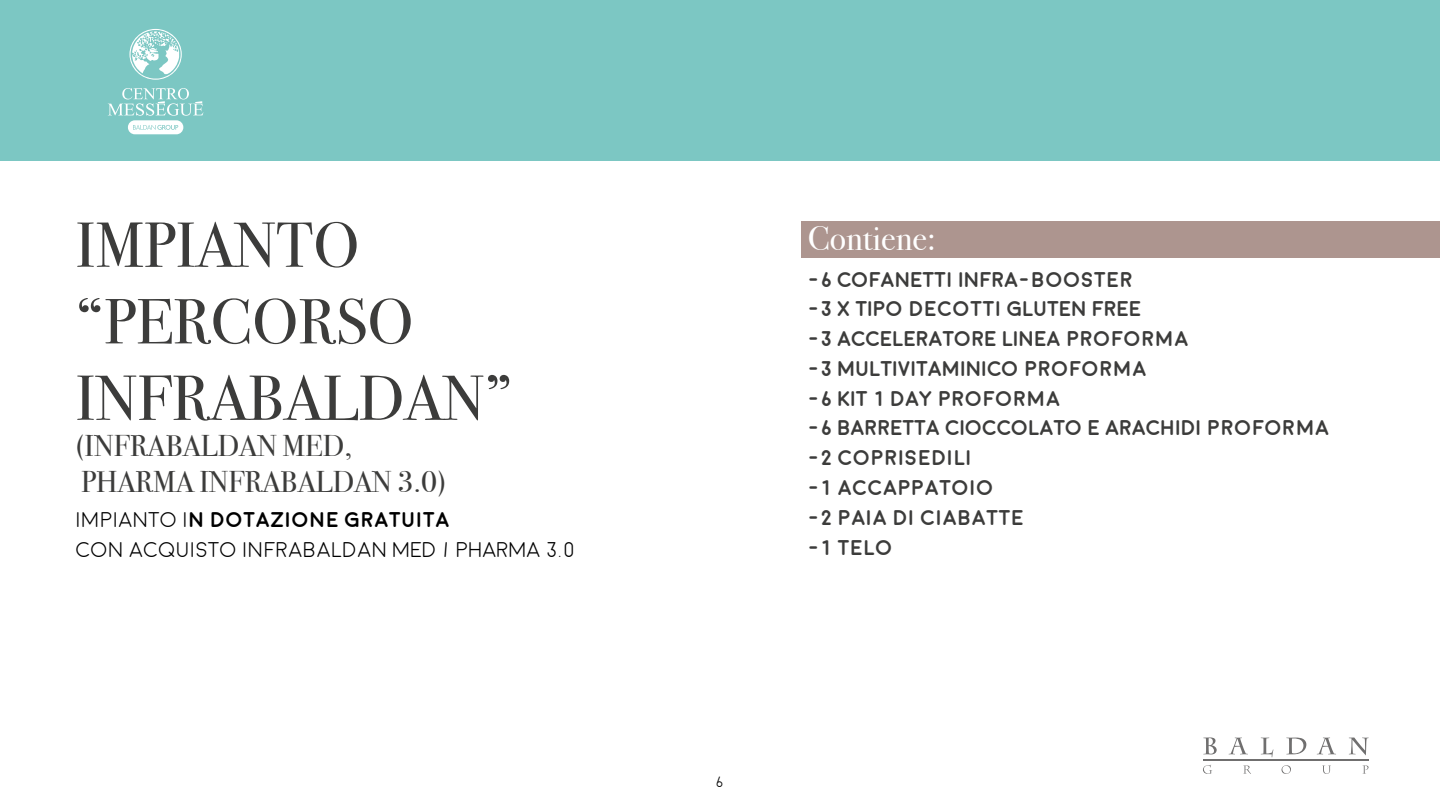
<style>
.page{position:relative;width:1440px;height:810px;background:#fff}
.page>*{position:absolute;margin:0;border:0;box-sizing:border-box;transform-origin:0 0}
.t1{font:63.75px/76.5px "Bodoni Svty Two ITCTT";color:#3c3c3b}
.t2{font:34.05px "Bodoni Svty Two ITCTT";color:#fff}
.t3{font:30px/36px "Bodoni Svty Two ITCTT";color:#3c3c3b}
.t4{font:700 21.3px/29.8px "Moon";color:#3c3c3b}
.t5{font:300 21.3px/29.8px "Moon";color:#000}
.t6{font:300 15px "Moon";color:#000}
.s1{font-weight:700}
</style>
<div class="page">
<div style="left:0;top:0;width:1440px;height:161px;background:#7cc7c3"></div>
<svg style="left:129px;top:29px;width:53px;height:51px"></svg>
<svg style="left:108px;top:88px;width:95px;height:28px"></svg>
<div style="left:128px;top:120px;width:55px;height:14px;background:#fff;border-radius:7px"></div>
<svg style="left:133px;top:125px;width:45px;height:5px"></svg>
<svg style="left:1203px;top:737px;width:14px;height:17px"></svg>
<svg style="left:1229px;top:738px;width:19px;height:16px"></svg>
<svg style="left:1261px;top:738px;width:12px;height:19px"></svg>
<svg style="left:1286px;top:738px;width:20px;height:16px"></svg>
<svg style="left:1317px;top:738px;width:19px;height:16px"></svg>
<svg style="left:1349px;top:738px;width:20px;height:17px"></svg>
<svg style="left:1203px;top:764px;width:9px;height:10px"></svg>
<svg style="left:1243px;top:765px;width:8px;height:9px"></svg>
<svg style="left:1282px;top:765px;width:9px;height:9px"></svg>
<svg style="left:1322px;top:765px;width:9px;height:9px"></svg>
<svg style="left:1362px;top:765px;width:7px;height:9px"></svg>
<hr style="left:1203px;top:759px;width:166px;height:2px;background:#706f6f">
<div style="left:801px;top:222px;width:639px;height:36px;background:#ad958f"></div>
<h1 class="t1" style="left:75px;top:200px;width:439px">IMPIANTO “PERCORSO<br>INFRABALDAN”</h1>
<h3 class="t3" style="left:75px;top:425px;width:372px">(INFRABALDAN MED,<br>PHARMA INFRABALDAN 3.0)</h3>
<p class="t5" style="left:75px;top:505px;width:501px">IMPIANTO I<span class="s1">N DOTAZIONE GRATUITA<br></span>CON ACQUISTO INFRABALDAN MED / PHARMA 3.0</p>
<h2 class="t2" style="left:808px;top:211px;width:130px">Contiene:</h2>
<p class="t4" style="left:808px;top:265px;width:523px">-6 COFANETTI INFRA-BOOSTER<br>-3 X TIPO DECOTTI GLUTEN FREE<br>-3 ACCELERATORE LINEA PROFORMA<br>-3 MULTIVITAMINICO PROFORMA<br>-6 KIT 1 DAY PROFORMA<br>-6 BARRETTA CIOCCOLATO E ARACHIDI PROFORMA -2 COPRISEDILI<br>-1 ACCAPPATOIO<br>-2 PAIA DI CIABATTE<br>-1 TELO</p>
<p class="t6" style="left:715px;top:775px;width:10px">6</p>
</div>
